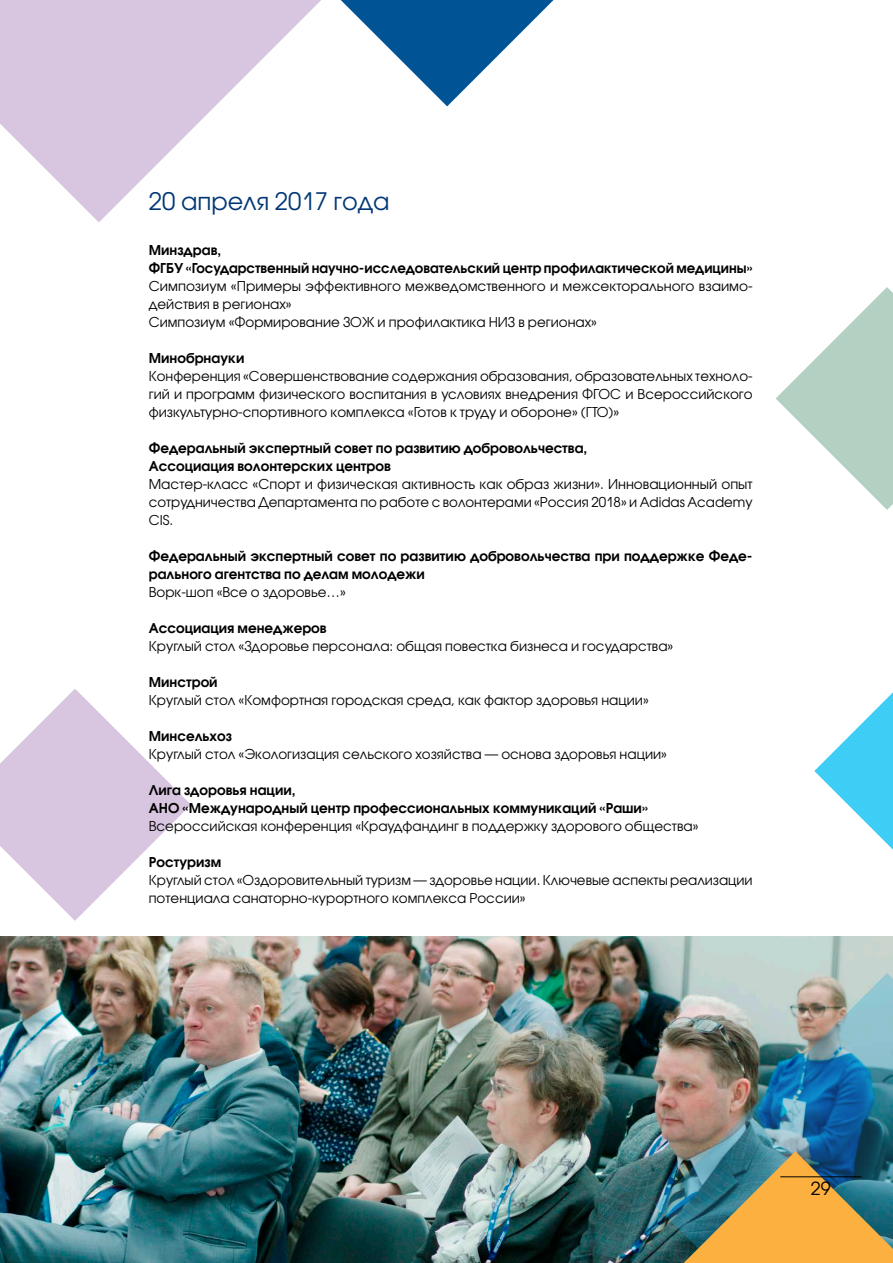
<style>
.page{position:relative;width:893px;height:1263px;background:#fff}
.page>*{position:absolute;margin:0;border:0;box-sizing:border-box;transform-origin:0 0}
.t1{font:24px "Avant Garde Gothic C";color:#003774}
.t2{font:18px "Avant Garde Gothic C";color:#000}
.t3{font:13.5px/18px "Avant Garde Gothic C";color:#000}
.t4{font:700 13.5px/18px "Avant Garde Gothic C";color:#000}
</style>
<div class="page">
<img style="left:0;top:936px;width:893px;height:327px">
<img style="left:655px;top:973px;width:238px;height:290px">
<svg style="left:0;top:0;width:321px;height:222px;fill:#d8c5e0"></svg>
<svg style="left:341px;top:0;width:212px;height:106px"></svg>
<svg style="left:0;top:689px;width:191px;height:232px"></svg>
<svg style="left:814px;top:692px;width:79px;height:158px"></svg>
<svg style="left:684px;top:1151px;width:209px;height:112px;background:#98905e"></svg>
<img style="left:0;top:1151px;width:83px;height:112px">
<svg style="left:776px;top:287px;width:117px;height:223px"></svg>
<hr style="left:780px;top:1176px;width:81px;height:1px;background:#000">
<h1 class="t1" style="left:149px;top:187px;width:242px">20 апреля 2017 года</h1>
<p class="t4" style="left:149px;top:241px;width:605px">Минздрав,<br>ФГБУ «Государственный научно-исследовательский центр профилактической медицины»</p>
<p class="t3" style="left:149px;top:277px;width:605px">Симпозиум «Примеры эффективного межведомственного и межсекторального взаимо&shy;действия в регионах»<br>Симпозиум «Формирование ЗОЖ и профилактика НИЗ в регионах»</p>
<p class="t4" style="left:149px;top:349px;width:97px">Минобрнауки</p>
<p class="t3" style="left:149px;top:367px;width:605px;text-align:justify">Конференция «Совершенствование содержания образования, образовательных техноло&shy;гий и программ физического воспитания в условиях внедрения ФГОС и Всероссийского физкультурно-спортивного комплекса «Готов к труду и обороне» (ГТО)»</p>
<p class="t4" style="left:149px;top:439px;width:440px">Федеральный экспертный совет по развитию добровольчества,<br>Ассоциация волонтерских центров</p>
<p class="t3" style="left:149px;top:475px;width:605px;text-align:justify">Мастер-класс «Спорт и физическая активность как образ жизни». Инновационный опыт сотрудничества Департамента по работе с волонтерами «Россия 2018» и Adidas Academy CIS.</p>
<p class="t4" style="left:149px;top:547px;width:605px">Федеральный экспертный совет по развитию добровольчества при поддержке Феде&shy;рального агентства по делам молодежи</p>
<p class="t3" style="left:149px;top:583px;width:199px">Ворк-шоп «Все о здоровье…»</p>
<p class="t4" style="left:149px;top:619px;width:179px">Ассоциация менеджеров</p>
<p class="t3" style="left:149px;top:637px;width:526px">Круглый стол «Здоровье персонала: общая повестка бизнеса и государства»</p>
<p class="t4" style="left:149px;top:673px;width:70px">Минстрой</p>
<p class="t3" style="left:149px;top:691px;width:501px">Круглый стол «Комфортная городская среда, как фактор здоровья нации»</p>
<p class="t4" style="left:149px;top:727px;width:85px">Минсельхоз</p>
<p class="t3" style="left:149px;top:745px;width:520px">Круглый стол «Экологизация сельского хозяйства — основа здоровья нации»</p>
<p class="t4" style="left:149px;top:781px;width:501px">Лига здоровья нации,<br>АНО «Международный центр профессиональных коммуникаций «Раши»</p>
<p class="t3" style="left:149px;top:817px;width:551px">Всероссийская конференция «Краудфандинг в поддержку здорового общества»</p>
<p class="t4" style="left:149px;top:853px;width:74px">Ростуризм</p>
<p class="t3" style="left:149px;top:871px;width:605px">Круглый стол «Оздоровительный туризм — здоровье нации. Ключевые аспекты реализации потенциала санаторно-курортного комплекса России»</p>
<h2 class="t2" style="left:811px;top:1178px;width:21px">29</h2>
</div>
